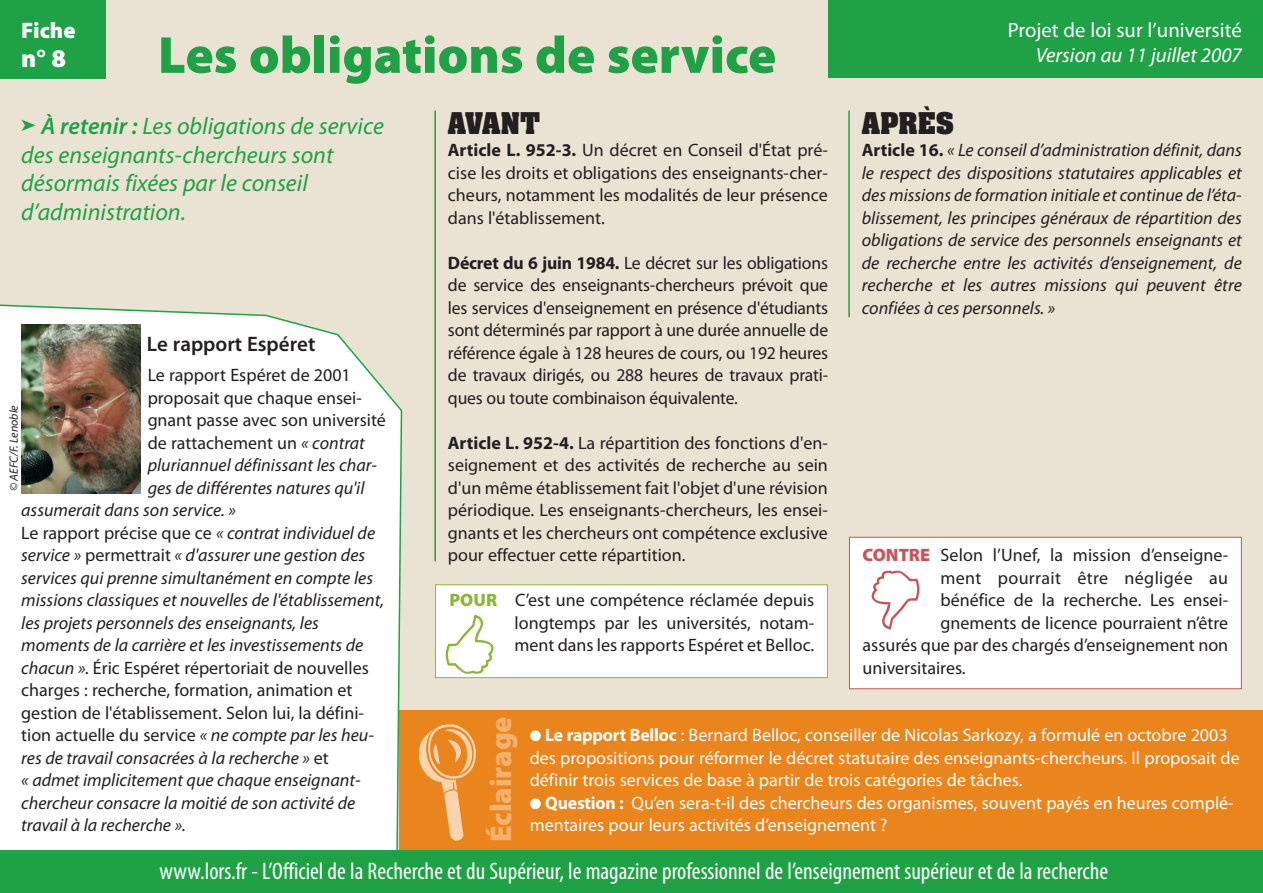
<style>
.page{position:relative;width:1263px;height:893px;background:#eae3d3}
.page>*{position:absolute;margin:0;border:0;box-sizing:border-box;transform-origin:0 0}
.t1{font:900 52.5px "Myriad Pro";color:#1fa245}
.t2{font:900 30px "Myriad Pro";color:#f4b170}
.t3{font:700 25.5px "Aachen Std";color:#231f20}
.t4{font:900 25.5px "Myriad Pro";color:#fff}
.t5{font:condensed 24px "Myriad Pro";color:#fff}
.t6{font:italic 24px/28.8px "Myriad Pro";color:#1fa245}
.t7{font:900 22.5px "Myriad Pro";color:#fff}
.t8{font:600 21px "Myriad Pro";color:#231f20}
.t9{font:20.7px "Myriad Pro";color:#fff}
.t10{font:italic 20.7px "Myriad Pro";color:#fff}
.t11{font:18px/22.5px "Myriad Pro";color:#231f20;text-align:justify}
.t12{font:italic 18px/22.5px "Myriad Pro";color:#231f20;text-align:justify}
.t13{font:18px/22.5px "Myriad Pro";color:#fff}
.t14{font:18px "Myriad Pro";letter-spacing:.02em;color:#231f20}
.t15{font:italic 12px "Myriad Pro";color:#231f20}
.s1{font-weight:600}
.s2{font-style:italic}
.s3{font-style:normal}
.s4{font-weight:700}
.s5{font-weight:900;color:#8ab836}
.s6{font-weight:700;font-style:normal}
.s7{font-weight:900;color:#c95359}
</style>
<div class="page">
<div style="left:399px;top:710px;width:864px;height:174px;background:#ea841d"></div>
<div style="left:828px;top:0;width:435px;height:77px;background:#1fa245"></div>
<div style="left:0;top:0;width:106px;height:78px;background:#1fa245"></div>
<div style="left:849px;top:537px;width:392px;height:152px;background:#fff"></div>
<div style="left:849px;top:537px;width:393px;height:152px;border:1px solid #c95359"></div>
<hr style="left:434px;top:111px;width:2px;height:450px;background:#1fa245">
<hr style="left:848px;top:111px;width:2px;height:206px;background:#1fa245">
<div style="left:0;top:304px;width:402px;height:546px;background:#fff"></div>
<div style="left:0;top:850px;width:1263px;height:43px;background:#1fa245"></div>
<img style="left:22px;top:324px;width:118px;height:170px">
<div style="left:435px;top:585px;width:392px;height:93px;background:#fff"></div>
<div style="left:435px;top:584px;width:393px;height:94px;border:1px solid #8ab836"></div>
<p class="t7" style="left:21px;top:22px;width:56px">Fiche</p>
<h3 class="t4" style="left:21px;top:49px;width:46px">n° 8</h3>
<h1 class="t1" style="left:158px;top:35px;width:620px">Les obligations de service</h1>
<p class="t9" style="left:1008px;top:22px;width:235px">Projet de loi sur l’université</p>
<p class="t10" style="left:1036px;top:47px;width:208px">Version au 11 juillet 2007</p>
<h3 class="t6" style="left:21px;top:113px;width:364px">➤ <span class="s1">À retenir :</span> Les obligations de service des enseignants-chercheurs sont désormais fixées par le conseil d’administration.</h3>
<p class="t8" style="left:147px;top:336px;width:170px">Le rapport Espéret</p>
<p class="t11" style="left:148px;top:365px;width:205px">Le rapport Espéret de 2001</p>
<p class="t11" style="left:148px;top:388px;width:216px">proposait que chaque ensei-</p>
<p class="t11" style="left:148px;top:410px;width:240px">gnant passe avec son université</p>
<p class="t11" style="left:148px;top:433px;width:219px">de rattachement un <span class="s2">« contrat</span></p>
<p class="t12" style="left:148px;top:455px;width:231px">pluriannuel définissant les char-</p>
<p class="t12" style="left:148px;top:478px;width:218px">ges de différentes natures qu'il</p>
<p class="t12" style="left:21px;top:500px;width:216px">assumerait dans son service. »</p>
<p class="t11" style="left:21px;top:523px;width:355px">Le rapport précise que ce <span class="s2">« contrat individuel de</span></p>
<p class="t12" style="left:21px;top:545px;width:345px">service » <span class="s3">permettrait</span> « d'assurer une gestion des</p>
<p class="t12" style="left:21px;top:568px;width:353px">services qui prenne simultanément en compte les</p>
<p class="t12" style="left:21px;top:590px;width:364px">missions classiques et nouvelles de l'établissement,</p>
<p class="t12" style="left:21px;top:613px;width:299px">les projets personnels des enseignants, les</p>
<p class="t12" style="left:21px;top:635px;width:344px">moments de la carrière et les investissements de</p>
<p class="t11" style="left:21px;top:658px;width:349px"><span class="s2">chacun ».</span> Éric Espéret répertoriait de nouvelles</p>
<p class="t11" style="left:21px;top:680px;width:333px">charges : recherche, formation, animation et</p>
<p class="t11" style="left:21px;top:703px;width:344px">gestion de l'établissement. Selon lui, la défini-</p>
<p class="t11" style="left:21px;top:725px;width:354px">tion actuelle du service <span class="s2">« ne compte par les heu-</span></p>
<p class="t12" style="left:21px;top:748px;width:309px">res de travail consacrées à la recherche » <span class="s3">et</span></p>
<p class="t12" style="left:21px;top:770px;width:341px">« admet implicitement que chaque enseignant-</p>
<p class="t12" style="left:21px;top:793px;width:336px">chercheur consacre la moitié de son activité de</p>
<p class="t12" style="left:21px;top:815px;width:166px">travail à la recherche ».</p>
<p class="t15" style="left:9px;top:491px;width:88px;rotate:-90deg">© AEFC/F. Lenoble</p>
<h3 class="t3" style="left:448px;top:110px;width:93px">AVANT</h3>
<p class="t11" style="left:448px;top:140px;width:381px"><span class="s4">Article L. 952-3.</span> Un décret en Conseil d'État pré&shy;cise les droits et obligations des enseignants-cher&shy;cheurs, notamment les modalités de leur présence dans l'établissement.</p>
<p class="t11" style="left:448px;top:253px;width:382px"><span class="s4">Décret du 6 juin 1984.</span> Le décret sur les obligations de service des enseignants-chercheurs prévoit que les services d'enseignement en présence d'étudiants sont déterminés par rapport à une durée annuelle de référence égale à 128 heures de cours, ou 192 heures de travaux dirigés, ou 288 heures de travaux prati&shy;ques ou toute combinaison équivalente.</p>
<p class="t11" style="left:448px;top:433px;width:381px"><span class="s4">Article L. 952-4.</span> La répartition des fonctions d'en&shy;seignement et des activités de recherche au sein d'un même établissement fait l'objet d'une révision périodique. Les enseignants-chercheurs, les ensei&shy;gnants et les chercheurs ont compétence exclusive pour effectuer cette répartition.</p>
<p class="t11" style="left:514px;top:590px;width:301px;text-indent:-65px"><span class="s5">POUR</span> C’est une compétence réclamée depuis longtemps par les universités, notam&shy;ment dans les rapports Espéret et Belloc.</p>
<h3 class="t3" style="left:862px;top:110px;width:94px">APRÈS</h3>
<p class="t12" style="left:862px;top:140px;width:381px"><span class="s6">Article 16.</span> « Le conseil d’administration définit, dans le respect des dispositions statutaires applicables et des missions de formation initiale et continue de l’éta&shy;blissement, les principes généraux de répartition des obligations de service des personnels enseignants et de recherche entre les activités d’enseignement, de recherche et les autres missions qui peuvent être confiées à ces personnels. »</p>
<p class="t11" style="left:862px;top:545px;width:367px"><span class="s7">CONTRE</span> Selon l’Unef, la mission d’enseigne-</p>
<p class="t14" style="left:940px;top:571px;width:289px">ment pourrait être négligée au</p>
<p class="t11" style="left:940px;top:590px;width:289px">bénéfice de la recherche. Les ensei-</p>
<p class="t11" style="left:940px;top:613px;width:289px">gnements de licence pourraient n’être</p>
<p class="t11" style="left:862px;top:635px;width:367px">assurés que par des chargés d’enseignement non</p>
<p class="t11" style="left:862px;top:658px;width:105px">universitaires.</p>
<h2 class="t2" style="left:490px;top:842px;width:128px;rotate:-90deg">Éclairage</h2>
<p class="t13" style="left:530px;top:725px;width:711px">● <span class="s4">Le rapport Belloc</span> : Bernard Belloc, conseiller de Nicolas Sarkozy, a formulé en octobre 2003 des propositions pour réformer le décret statutaire des enseignants-chercheurs. Il proposait de définir trois services de base à partir de trois catégories de tâches.</p>
<p class="t13" style="left:530px;top:793px;width:706px">● <span class="s4">Question :</span> Qu’en sera-t-il des chercheurs des organismes, souvent payés en heures complé&shy;mentaires pour leurs activités d’enseignement ?</p>
<h3 class="t5" style="left:159px;top:863px;width:950px">www.lors.fr - L’Officiel de la Recherche et du Supérieur, le magazine professionnel de l’enseignement supérieur et de la recherche</h3>
</div>
